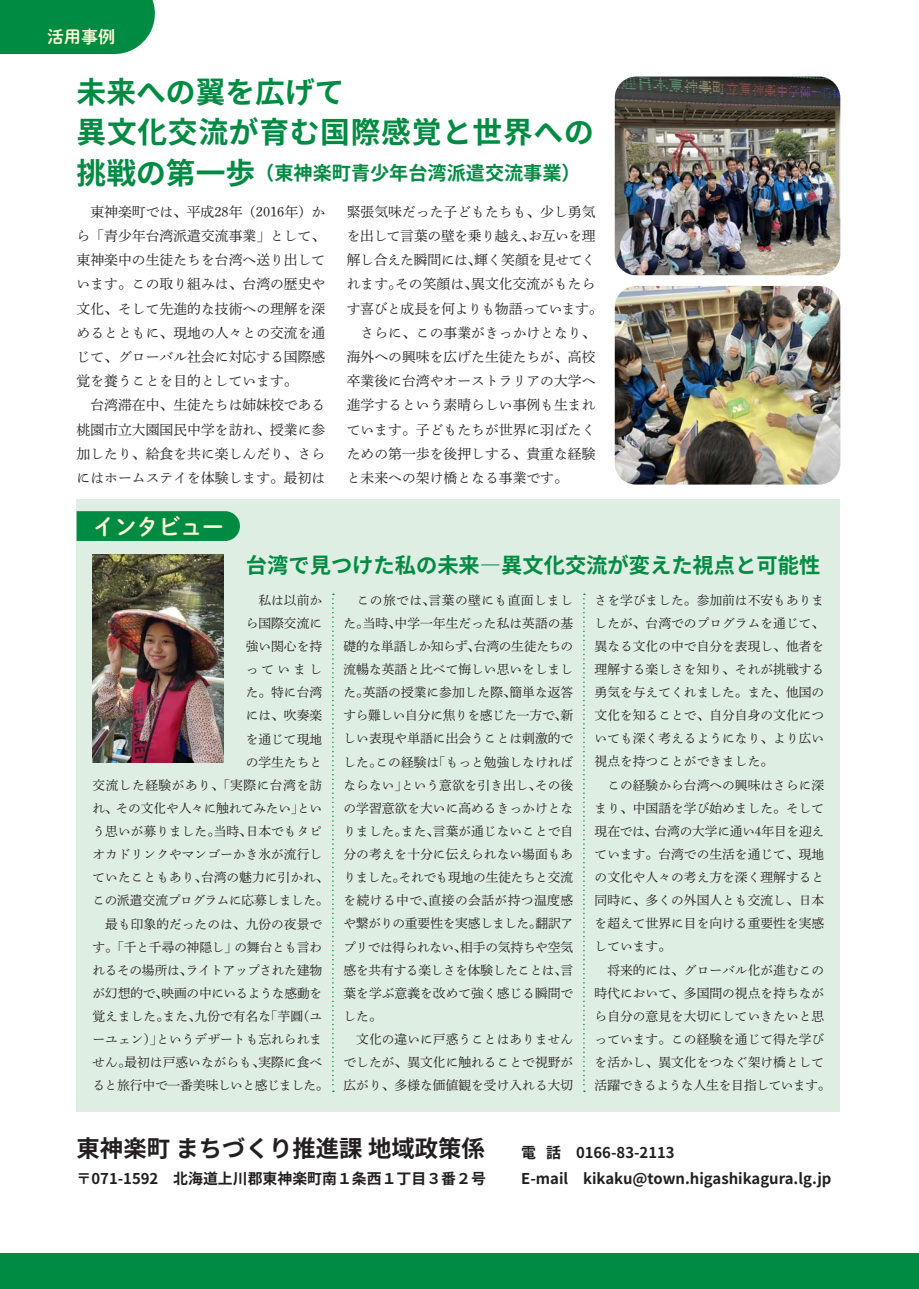
<style>
.page{position:relative;width:919px;height:1289px;background:#fff}
.page>*{position:absolute;margin:0;border:0;box-sizing:border-box;transform-origin:0 0}
.t1{font:700 29.7px/40.3px "Source Han Sans JP";letter-spacing:.025em;color:#008b43}
.t2{font:700 23.4px "Source Han Sans JP";color:#231f20}
.t3{font:22.35px "DNP Shuei M Go Std B";letter-spacing:-.02em;color:#fffbd6}
.t4{font:700 21.3px "Source Han Sans JP";color:#008b43}
.t5{font:700 19.2px "Source Han Sans JP";color:#008b43}
.t6{font:16.95px "DNP Shuei M Go Std B";color:#fffbd6}
.t7{font:700 14.85px/26.1px "Source Han Sans JP";color:#231f20}
.t8{font:13.8px/24.2px "DNP Shuei Min Pr 6 N L";color:#231f20}
.t9{font:12.75px/23.1px "DNP Shuei Min Pr 6 N L";color:#231f20}
.t10{font:12.75px "DNP Shuei Min Pr 6 N L";letter-spacing:-.02em;color:#231f20}
.t11{font:12.75px "DNP Shuei Min Pr 6 N L";letter-spacing:-.025em;color:#231f20}
.t12{font:12.75px "DNP Shuei Min Pr 6 N L";letter-spacing:-.045em;color:#231f20}
.t13{font:12.75px "DNP Shuei Min Pr 6 N L";letter-spacing:-.035em;color:#231f20}
.t14{font:12.75px "DNP Shuei Min Pr 6 N L";letter-spacing:.035em;color:#231f20}
.s1{font-size:29.7px}
</style>
<div class="page">
<img style="left:614px;top:77px;width:226px;height:198px">
<img style="left:614px;top:286px;width:226px;height:198px">
<div style="left:77px;top:499px;width:763px;height:612px;background:#dfeee3"></div>
<div style="left:77px;top:511px;width:163px;height:30px;background:#008b43"></div>
<img style="left:92px;top:554px;width:132px;height:208px">
<svg style="left:332px;top:593px;width:2px;height:498px"></svg>
<svg style="left:583px;top:593px;width:2px;height:498px"></svg>
<div style="left:0;top:0;width:155px;height:54px;background:#008b43"></div>
<div style="left:0;top:1253px;width:918px;height:35px;background:#008b43"></div>
<h3 class="t6" style="left:47px;top:24px;width:70px">活用事例</h3>
<h1 class="t1" style="left:77px;top:72px;width:518px">未来への翼を広げて<br>異文化交流が育む国際感覚と世界への</h1>
<h3 class="t5" style="left:77px;top:162px;width:505px"><span class="s1">挑戦の第一歩</span>（東神楽町青少年台湾派遣交流事業）</h3>
<p class="t8" style="left:77px;top:197px;width:250px">　東神楽町では、平成28年（2016年）から「青少年台湾派遣交流事業」として、東神楽中の生徒たちを台湾へ送り出しています。この取り組みは、台湾の歴史や文化、そして先進的な技術への理解を深めるとともに、現地の人々との交流を通じて、グローバル社会に対応する国際感覚を養うことを目的としています。<br>　台湾滞在中、生徒たちは姉妹校である桃園市立大園国民中学を訪れ、授業に参加したり、給食を共に楽しんだり、さらにはホームステイを体験します。最初は</p>
<p class="t8" style="left:347px;top:197px;width:257px">緊張気味だった子どもたちも、少し勇気を出して言葉の壁を乗り越え、お互いを理解し合えた瞬間には、輝く笑顔を見せてくれます。その笑顔は、異文化交流がもたらす喜びと成長を何よりも物語っています。　さらに、この事業がきっかけとなり、海外への興味を広げた生徒たちが、高校卒業後に台湾やオーストラリアの大学へ進学するという素晴らしい事例も生まれています。子どもたちが世界に羽ばたくための第一歩を後押しする、貴重な経験と未来への架け橋となる事業です。</p>
<h3 class="t3" style="left:92px;top:509px;width:133px">インタビュー</h3>
<h3 class="t4" style="left:246px;top:553px;width:576px">台湾で見つけた私の未来—異文化交流が変えた視点と可能性</h3>
<p class="t9" style="left:246px;top:586px;width:78px">　私は以前か</p>
<p class="t9" style="left:246px;top:609px;width:78px">ら国際交流に</p>
<p class="t9" style="left:246px;top:633px;width:78px">強い関心を持</p>
<p class="t9" style="left:246px;top:656px;width:78px">っていまし</p>
<p class="t9" style="left:246px;top:679px;width:78px">た。特に台湾</p>
<p class="t9" style="left:246px;top:702px;width:78px">には、吹奏楽</p>
<p class="t9" style="left:246px;top:725px;width:78px">を通じて現地</p>
<p class="t9" style="left:246px;top:748px;width:78px">の学生たちと</p>
<p class="t14" style="left:92px;top:773px;width:231px">交流した経験があり、「実際に台湾を訪</p>
<p class="t10" style="left:92px;top:796px;width:231px">れ、その文化や人々に触れてみたい」とい</p>
<p class="t9" style="left:92px;top:818px;width:231px">う思いが募りました。当時、日本でもタピ</p>
<p class="t9" style="left:92px;top:841px;width:231px">オカドリンクやマンゴーかき氷が流行し</p>
<p class="t9" style="left:92px;top:864px;width:237px">ていたこともあり、台湾の魅力に引かれ、</p>
<p class="t12" style="left:92px;top:889px;width:237px">この派遣交流プログラムに応募しました。</p>
<p class="t9" style="left:92px;top:910px;width:231px">　最も印象的だったのは、九份の夜景で</p>
<p class="t10" style="left:92px;top:935px;width:231px">す。「千と千尋の神隠し」の舞台とも言わ</p>
<p class="t13" style="left:92px;top:958px;width:231px">れるその場所は、ライトアップされた建物</p>
<p class="t11" style="left:92px;top:981px;width:231px">が幻想的で、映画の中にいるような感動を</p>
<p class="t9" style="left:92px;top:1002px;width:231px">覚えました。また、九份で有名な「芋圓（ユ</p>
<p class="t9" style="left:92px;top:1026px;width:231px">ーユェン）」というデザートも忘れられま</p>
<p class="t9" style="left:92px;top:1049px;width:231px">せん。最初は戸惑いながらも、実際に食べ</p>
<p class="t11" style="left:92px;top:1073px;width:238px">ると旅行中で一番美味しいと感じました。</p>
<p class="t9" style="left:343px;top:586px;width:231px">　この旅では、言葉の壁にも直面しました。当時、中学一年生だった私は英語の基礎的な単語しか知らず、台湾の生徒たちの流暢な英語と比べて悔しい思いをしました。英語の授業に参加した際、簡単な返答すら難しい自分に焦りを感じた一方で、新しい表現や単語に出会うことは刺激的でした。この経験は「もっと勉強しなければならない」という意欲を引き出し、その後の学習意欲を大いに高めるきっかけとなりました。また、言葉が通じないことで自分の考えを十分に伝えられない場面もありました。それでも現地の生徒たちと交流を続ける中で、直接の会話が持つ温度感や繋がりの重要性を実感しました。翻訳アプリでは得られない、相手の気持ちや空気感を共有する楽しさを体験したことは、言葉を学ぶ意義を改めて強く感じる瞬間でした。<br>　文化の違いに戸惑うことはありませんでしたが、異文化に触れることで視野が広がり、多様な価値観を受け入れる大切</p>
<p class="t9" style="left:594px;top:586px;width:237px">さを学びました。参加前は不安もありましたが、台湾でのプログラムを通じて、異なる文化の中で自分を表現し、他者を理解する楽しさを知り、それが挑戦する勇気を与えてくれました。また、他国の文化を知ることで、自分自身の文化についても深く考えるようになり、より広い視点を持つことができました。<br>　この経験から台湾への興味はさらに深まり、中国語を学び始めました。そして現在では、台湾の大学に通い4年目を迎えています。台湾での生活を通じて、現地の文化や人々の考え方を深く理解すると同時に、多くの外国人とも交流し、日本を超えて世界に目を向ける重要性を実感しています。<br>　将来的には、グローバル化が進むこの時代において、多国間の視点を持ちながら自分の意見を大切にしていきたいと思っています。この経験を通じて得た学びを活かし、異文化をつなぐ架け橋として活躍できるような人生を目指しています。</p>
<h2 class="t2" style="left:77px;top:1134px;width:410px">東神楽町 まちづくり推進課 地域政策係</h2>
<p class="t7" style="left:77px;top:1165px;width:411px">〒071-1592　北海道上川郡東神楽町南１条西１丁目３番２号</p>
<p class="t7" style="left:521px;top:1139px;width:312px">電 話　0166-83-2113<br>E-mail　kikaku@town.higashikagura.lg.jp</p>
</div>
